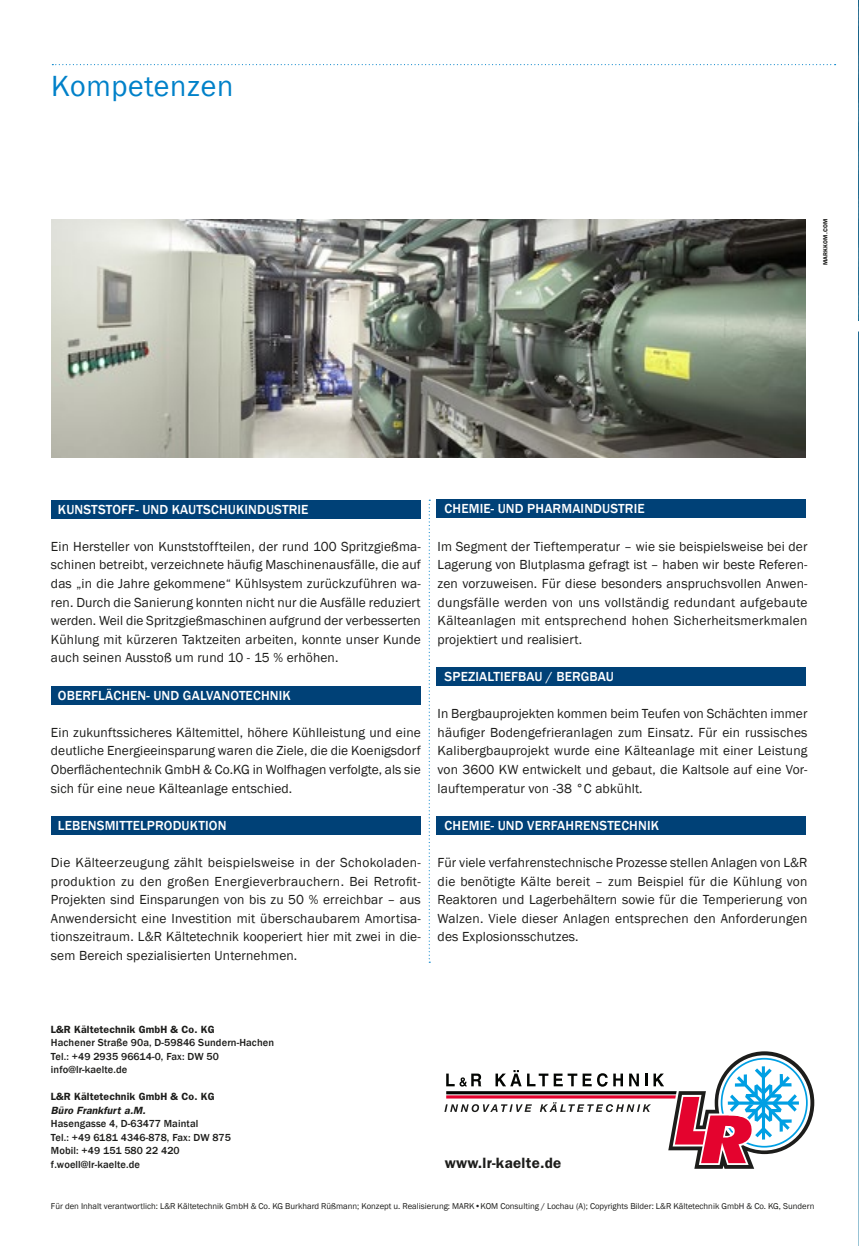
<style>
.page{position:relative;width:859px;height:1246px;background:#fff}
.page>*{position:absolute;margin:0;border:0;box-sizing:border-box;transform-origin:0 0}
._01_Cover_title_and{font:30px "Franklin Gothic";letter-spacing:.025em;color:#0081c9}
.t1{font:600 15px "Franklin Gothic";letter-spacing:.02em;color:#1d1d1b}
.L_R_Text{font:13.5px/18.6px "Franklin Gothic";letter-spacing:.01em;color:#1d1d1b;text-align:justify}
.L_R_Text-2{font:500 13.5px "Franklin Gothic";letter-spacing:.01em;color:#fff}
.t2{font:500 10.5px "Franklin Gothic";letter-spacing:.01em;color:#1d1d1b}
.t3{font:600 10.5px "Franklin Gothic";letter-spacing:.01em;color:#1d1d1b}
.t4{font:italic 600 10.5px "Franklin Gothic";letter-spacing:.01em;color:#1d1d1b}
.L_R_Text-3{font:8.7px "Franklin Gothic";color:#1d1d1b}
.t5{font:600 6px "Franklin Gothic";letter-spacing:.02em;color:#1d1d1b}
</style>
<div class="page">
<div style="left:51px;top:817px;width:370px;height:18px;background:#004177"></div>
<svg style="left:444px;top:1051px;width:370px;height:118px"></svg>
<img style="left:858px;top:331px;width:1px;height:95px">
<img style="left:858px;top:426px;width:1px;height:820px">
<img style="left:858px;top:0;width:1px;height:321px">
<svg style="left:52px;top:64px;width:784px;height:1px"></svg>
<svg style="left:429px;top:500px;width:1px;height:463px"></svg>
<div style="left:51px;top:500px;width:370px;height:18px;background:#004177"></div>
<div style="left:436px;top:500px;width:370px;height:18px;background:#004177"></div>
<div style="left:436px;top:667px;width:370px;height:19px;background:#004177"></div>
<div style="left:436px;top:817px;width:370px;height:18px;background:#004177"></div>
<div style="left:51px;top:686px;width:370px;height:18px;background:#004177"></div>
<img style="left:51px;top:220px;width:755px;height:238px">
<p class="_01_Cover_title_and" style="left:51px;top:67px;width:184px">Kompetenzen</p>
<p class="t5" style="left:822px;top:265px;width:48px;rotate:-90deg">MARKKOM.COM</p>
<p class="L_R_Text-2" style="left:58px;top:501px;width:252px">KUNSTSTOFF- UND KAUTSCHUKINDUSTRIE</p>
<p class="L_R_Text" style="left:51px;top:537px;width:371px">Ein Hersteller von Kunststoffteilen, der rund 100 Spritzgießma&shy;schinen betreibt, verzeichnete häufig Maschinenausfälle, die auf das „in die Jahre gekommene“ Kühlsystem zurückzuführen wa&shy;ren. Durch die Sanierung konnten nicht nur die Ausfälle reduziert werden. Weil die Spritzgießmaschinen aufgrund der verbesserten Kühlung mit kürzeren Taktzeiten arbeiten, konnte unser Kunde auch seinen Ausstoß um rund 10 - 15 % erhöhen.</p>
<p class="L_R_Text-2" style="left:58px;top:687px;width:234px">OBERFLÄCHEN- UND GALVANOTECHNIK</p>
<p class="L_R_Text" style="left:51px;top:723px;width:371px">Ein zukunftssicheres Kältemittel, höhere Kühlleistung und eine deutliche Energieeinsparung waren die Ziele, die die Koenigsdorf Oberflächentechnik GmbH &amp; Co.KG in Wolfhagen verfolgte, als sie sich für eine neue Kälteanlage entschied.</p>
<p class="L_R_Text-2" style="left:58px;top:817px;width:170px">LEBENSMITTELPRODUKTION</p>
<p class="L_R_Text" style="left:51px;top:853px;width:371px">Die Kälteerzeugung zählt beispielsweise in der Schokoladen&shy;produktion zu den großen Energieverbrauchern. Bei Retrofit-Projekten sind Einsparungen von bis zu 50 % erreichbar – aus Anwendersicht eine Investition mit überschaubarem Amortisa&shy;tionszeitraum. L&amp;R Kältetechnik kooperiert hier mit zwei in die&shy;sem Bereich spezialisierten Unternehmen.</p>
<p class="L_R_Text-2" style="left:445px;top:501px;width:202px">CHEMIE- UND PHARMAINDUSTRIE</p>
<p class="L_R_Text" style="left:438px;top:537px;width:371px">Im Segment der Tieftemperatur – wie sie beispielsweise bei der Lagerung von Blutplasma gefragt ist – haben wir beste Referen&shy;zen vorzuweisen. Für diese besonders anspruchsvollen Anwen&shy;dungsfälle werden von uns vollständig redundant aufgebaute Kälteanlagen mit entsprechend hohen Sicherheitsmerkmalen projektiert und realisiert.</p>
<p class="L_R_Text-2" style="left:445px;top:668px;width:171px">SPEZIALTIEFBAU / BERGBAU</p>
<p class="L_R_Text" style="left:438px;top:705px;width:371px">In Bergbauprojekten kommen beim Teufen von Schächten immer häufiger Bodengefrieranlagen zum Einsatz. Für ein russisches Kalibergbauprojekt wurde eine Kälteanlage mit einer Leistung von 3600 KW entwickelt und gebaut, die Kaltsole auf eine Vor&shy;lauftemperatur von -38 °C abkühlt.</p>
<p class="L_R_Text-2" style="left:445px;top:817px;width:216px">CHEMIE- UND VERFAHRENSTECHNIK</p>
<p class="L_R_Text" style="left:438px;top:853px;width:371px">Für viele verfahrenstechnische Prozesse stellen Anlagen von L&amp;R die benötigte Kälte bereit – zum Beispiel für die Kühlung von Reaktoren und Lagerbehältern sowie für die Temperierung von Walzen. Viele dieser Anlagen entsprechen den Anforderungen des Explosionsschutzes.</p>
<p class="t3" style="left:51px;top:1023px;width:165px">L&amp;R Kältetechnik GmbH &amp; Co. KG</p>
<p class="t2" style="left:51px;top:1036px;width:225px">Hachener Straße 90a, D-59846 Sundern-Hachen</p>
<p class="t2" style="left:51px;top:1049px;width:169px">Tel.: +49 2935 96614-0, Fax: DW 50</p>
<p class="t2" style="left:51px;top:1063px;width:78px">info@lr-kaelte.de</p>
<p class="t3" style="left:51px;top:1090px;width:165px">L&amp;R Kältetechnik GmbH &amp; Co. KG</p>
<p class="t4" style="left:51px;top:1104px;width:96px">Büro Frankfurt a.M.</p>
<p class="t2" style="left:51px;top:1117px;width:149px">Hasengasse 4, D-63477 Maintal</p>
<p class="t2" style="left:51px;top:1130px;width:181px">Tel.: +49 6181 4346-878, Fax: DW 875</p>
<p class="t2" style="left:51px;top:1144px;width:130px">Mobil: +49 151 580 22 420</p>
<p class="t2" style="left:51px;top:1157px;width:91px">f.woell@lr-kaelte.de</p>
<p class="t1" style="left:445px;top:1154px;width:118px">www.lr-kaelte.de</p>
<p class="L_R_Text-3" style="left:51px;top:1201px;width:765px">Für den Inhalt verantwortlich: L&amp;R Kältetechnik GmbH &amp; Co. KG Burkhard Rüßmann; Konzept u. Realisierung: MARK•KOM Consulting / Lochau (A); Copyrights Bilder: L&amp;R Kältetechnik GmbH &amp; Co. KG, Sundern</p>
</div>
